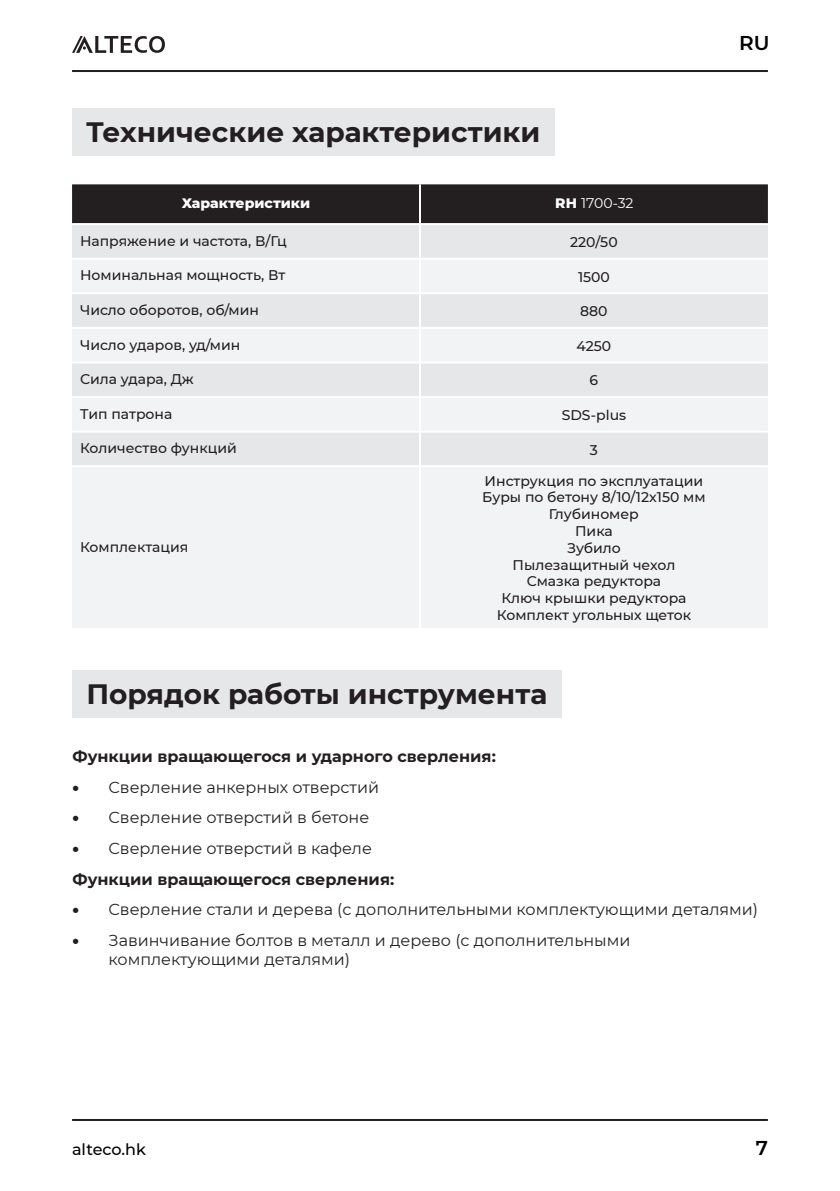
<style>
.page{position:relative;width:840px;height:1191px;background:#fff}
.page>*{position:absolute;margin:0;border:0;box-sizing:border-box;transform-origin:0 0}
.t1{font:700 28px "Montserrat";color:#231f20}
.t2{font:600 20px "Montserrat";color:#000}
.t3{font:16px/19.2px "Montserrat";color:#231f20}
.t4{font:700 16px/30.6px "Montserrat";color:#231f20}
.t5{font:500 16px "Montserrat";color:#000}
.t6{font:500 14px/16.8px "Montserrat";color:#231f20;text-align:center}
.t7{font:800 14px "Montserrat";color:#fff}
.t8{font:14px "Montserrat";letter-spacing:-.005em;color:#fff}
.s1{font-weight:800}
.s2{font-weight:900}
.s3{font-weight:400}
</style>
<div class="page">
<hr style="left:72px;top:70px;width:695px;height:2px;background:#231f20">
<hr style="left:72px;top:1119px;width:695px;height:2px;background:#231f20">
<svg style="left:72px;top:36px;width:93px;height:17px"></svg>
<div style="left:72px;top:108px;width:482px;height:48px;background:#e6e7e9"></div>
<div style="left:72px;top:184px;width:695px;height:39px;background:#231f20"></div>
<div style="left:72px;top:225px;width:695px;height:33px;background:#e6e7e9"></div>
<svg style="left:72px;top:260px;width:695px;height:368px;fill:#f2f3f4"></svg>
<hr style="left:419px;top:184px;width:2px;height:39px;background:#fff">
<hr style="left:419px;top:225px;width:2px;height:33px;background:#fff">
<hr style="left:419px;top:260px;width:2px;height:32px;background:#fff">
<hr style="left:72px;top:292px;width:348px;height:2px;background:#fff">
<hr style="left:420px;top:292px;width:347px;height:2px;background:#fff">
<hr style="left:419px;top:294px;width:2px;height:33px;background:#fff">
<hr style="left:72px;top:327px;width:348px;height:2px;background:#fff">
<hr style="left:420px;top:327px;width:347px;height:2px;background:#fff">
<hr style="left:419px;top:329px;width:2px;height:32px;background:#fff">
<hr style="left:72px;top:361px;width:348px;height:2px;background:#fff">
<hr style="left:420px;top:361px;width:347px;height:2px;background:#fff">
<hr style="left:419px;top:363px;width:2px;height:33px;background:#fff">
<hr style="left:72px;top:396px;width:348px;height:2px;background:#fff">
<hr style="left:420px;top:396px;width:347px;height:2px;background:#fff">
<hr style="left:419px;top:398px;width:2px;height:32px;background:#fff">
<hr style="left:72px;top:430px;width:348px;height:2px;background:#fff">
<hr style="left:420px;top:430px;width:347px;height:2px;background:#fff">
<hr style="left:419px;top:432px;width:2px;height:33px;background:#fff">
<hr style="left:72px;top:465px;width:348px;height:2px;background:#fff">
<hr style="left:420px;top:465px;width:347px;height:2px;background:#fff">
<hr style="left:419px;top:467px;width:2px;height:161px;background:#fff">
<div style="left:72px;top:670px;width:489px;height:48px;background:#e6e7e9"></div>
<h1 class="t1" style="left:86px;top:111px;width:455px">Технические характеристики</h1>
<p class="t7" style="left:181px;top:193px;width:130px">Характеристики</p>
<p class="t8" style="left:555px;top:193px;width:80px"><span class="s1">RH</span> 1700-32</p>
<p class="t6" style="left:80px;top:232px;width:208px">Напряжение и частота, В/Гц</p>
<p class="t6" style="left:570px;top:233px;width:49px">220/50</p>
<p class="t6" style="left:80px;top:266px;width:207px">Номинальная мощность, Вт</p>
<p class="t6" style="left:577px;top:268px;width:33px">1500</p>
<p class="t6" style="left:80px;top:301px;width:180px">Число оборотов, об/мин</p>
<p class="t6" style="left:580px;top:302px;width:29px">880</p>
<p class="t6" style="left:80px;top:336px;width:162px">Число ударов, уд/мин</p>
<p class="t6" style="left:576px;top:337px;width:36px">4250</p>
<p class="t6" style="left:80px;top:370px;width:115px">Сила удара, Дж</p>
<p class="t6" style="left:589px;top:371px;width:10px">6</p>
<p class="t6" style="left:80px;top:405px;width:94px">Тип патрона</p>
<p class="t6" style="left:561px;top:406px;width:66px">SDS-plus</p>
<p class="t6" style="left:80px;top:439px;width:158px">Количество функций</p>
<p class="t6" style="left:589px;top:441px;width:10px">3</p>
<p class="t6" style="left:80px;top:537px;width:110px">Комплектация</p>
<p class="t6" style="left:482px;top:471px;width:225px">Инструкция по эксплуатации<br>Буры по бетону 8/10/12x150 мм<br>Глубиномер<br>Пика<br>Зубило<br>Пылезащитный чехол<br>Смазка редуктора<br>Ключ крышки редуктора<br>Комплект угольных щеток</p>
<h1 class="t1" style="left:86px;top:674px;width:462px">Порядок работы инструмента</h1>
<h2 class="t2" style="left:738px;top:29px;width:32px">RU</h2>
<p class="t4" style="left:72px;top:740px;width:424px">Функции вращающегося и ударного сверления:</p>
<p class="t3" style="left:72px;top:777px;width:308px"><span class="s2">•</span> Сверление анкерных отверстий</p>
<p class="t3" style="left:72px;top:807px;width:298px"><span class="s2">•</span> Сверление отверстий в бетоне</p>
<p class="t4" style="left:72px;top:832px;width:323px"><span class="s2">•</span> <span class="s3">Сверление отверстий в кафеле<br></span>Функции вращающегося сверления:</p>
<p class="t3" style="left:72px;top:899px;width:686px"><span class="s2">•</span> Сверление стали и дерева (с дополнительными комплектующими деталями)</p>
<p class="t3" style="left:108px;top:929px;width:523px;text-indent:-36px"><span class="s2">•</span> Завинчивание болтов в металл и дерево (с дополнительными комплектующими деталями)</p>
<p class="t5" style="left:72px;top:1138px;width:75px">alteco.hk</p>
<h2 class="t2" style="left:755px;top:1133px;width:14px">7</h2>
</div>
